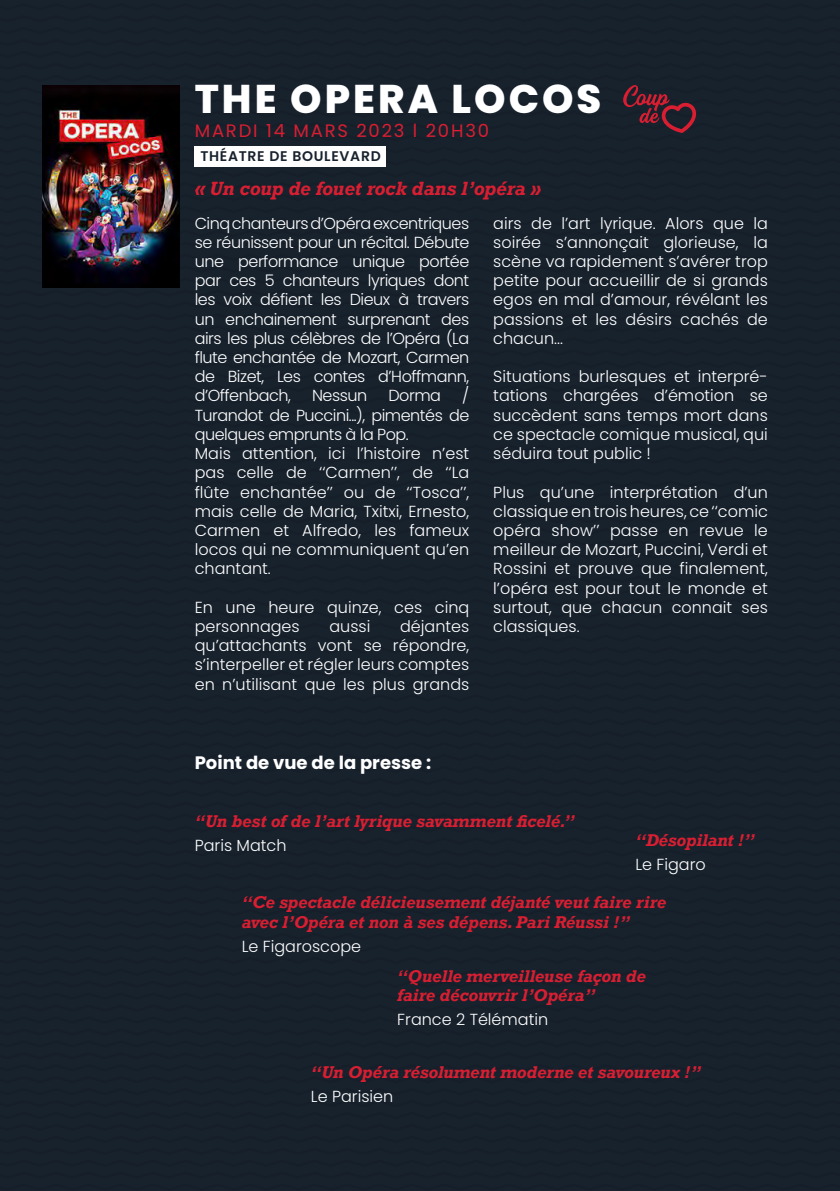
<style>
.page{position:relative;width:840px;height:1191px;background:#fff}
.page>*{position:absolute;margin:0;border:0;box-sizing:border-box;transform-origin:0 0}
.t1{font:800 40px "Poppins";letter-spacing:.075em;color:#fff}
.t2{font:italic 700 18px "Rockwell";letter-spacing:-.01em;color:#d91e32}
.t3{font:18px "Poppins";letter-spacing:.1em;color:#d91e32}
.t4{font:700 18px "Poppins";color:#fff}
.t5{font:300 16px/19.2px "Poppins";color:#fff;text-align:justify}
.t6{font:italic 700 16px/19.2px "Rockwell";letter-spacing:-.01em;color:#d91e32}
.t7{font:600 14px "Poppins";letter-spacing:.05em;color:#18222d}
</style>
<div class="page">
<div style="left:0;top:585px;width:839px;height:606px;background:#18222d"></div>
<div style="left:0;top:0;width:839px;height:584px;background:#18222d"></div>
<div style="left:195px;top:146px;width:191px;height:20px;background:#fff"></div>
<img style="left:43px;top:85px;width:136px;height:203px">
<svg style="left:622px;top:84px;width:74px;height:49px;background:#41202d"></svg>
<h1 class="t1" style="left:195px;top:76px;width:408px">THE OPERA LOCOS</h1>
<p class="t3" style="left:195px;top:120px;width:296px">MARDI 14 MARS 2023 l 20H30</p>
<p class="t7" style="left:200px;top:148px;width:182px">THÉATRE DE BOULEVARD</p>
<p class="t2" style="left:195px;top:176px;width:348px">« Un coup de fouet rock dans l’opéra »</p>
<p class="t5" style="left:195px;top:213px;width:276px">Cinq chanteurs d’Opéra excentriques se réunissent pour un récital. Débute une performance unique portée par ces 5 chanteurs lyriques dont les voix défient les Dieux à travers un enchainement surprenant des airs les plus célèbres de l’Opéra (La flute enchantée de Mozart, Carmen de Bizet, Les contes d’Hoffmann, d’Offenbach,</p>
<p class="t5" style="left:493px;top:213px;width:276px">airs de l’art lyrique. Alors que la soirée s’annonçait glorieuse, la scène va rapidement s’avérer trop petite pour accueillir de si grands egos en mal d’amour, révélant les passions et les désirs cachés de chacun...</p>
<p class="t5" style="left:493px;top:367px;width:276px">Situations burlesques et interpré&shy;tations chargées d’émotion se succèdent sans temps mort dans ce spectacle comique musical, qui séduira tout public !</p>
<p class="t5" style="left:493px;top:482px;width:276px">Plus qu’une interprétation d’un classique en trois heures, ce ‘‘comic opéra show’’ passe en revue le meilleur de Mozart, Puccini, Verdi et Rossini et prouve que finalement, l’opéra est pour tout le monde et surtout, que chacun connait ses classiques.</p>
<p class="t5" style="left:195px;top:386px;width:276px;text-align:left;text-indent:267px">/<br>Turandot de Puccini...), pimentés de quelques emprunts à la Pop.<br>Mais attention, ici l’histoire n’est pas celle de ‘‘Carmen’’, de ‘‘La flûte enchantée’’ ou de ‘‘Tosca’’, mais celle de Maria, Txitxi, Ernesto,<br>Carmen et Alfredo, les fameux locos qui ne communiquent qu’en chantant.</p>
<p class="t5" style="left:195px;top:597px;width:276px">En une heure quinze, ces cinq personnages</p>
<p class="t5" style="left:312px;top:386px;width:57px">Nessun</p>
<p class="t5" style="left:388px;top:386px;width:54px">Dorma</p>
<p class="t5" style="left:195px;top:617px;width:276px;text-indent:205px">déjantes qu’attachants vont se répondre, s’interpeller et régler leurs comptes en n’utilisant que les plus grands</p>
<p class="t5" style="left:329px;top:617px;width:42px">aussi</p>
<p class="t4" style="left:195px;top:752px;width:238px">Point de vue de la presse :</p>
<p class="t6" style="left:195px;top:811px;width:381px">‘‘Un best of de l’art lyrique savamment ficelé.’’</p>
<p class="t5" style="left:195px;top:835px;width:93px">Paris Match</p>
<p class="t6" style="left:635px;top:830px;width:121px">‘‘Désopilant !’’</p>
<p class="t5" style="left:635px;top:854px;width:72px">Le Figaro</p>
<p class="t6" style="left:242px;top:892px;width:426px">‘‘Ce spectacle délicieusement déjanté veut faire rire avec l’Opéra et non à ses dépens. Pari Réussi !’’</p>
<p class="t5" style="left:242px;top:936px;width:121px">Le Figaroscope</p>
<p class="t6" style="left:397px;top:966px;width:250px">‘‘Quelle merveilleuse façon de faire découvrir l’Opéra’’</p>
<p class="t5" style="left:397px;top:1009px;width:152px">France 2 Télématin</p>
<p class="t6" style="left:311px;top:1062px;width:391px">‘‘Un Opéra résolument moderne et savoureux !’’</p>
<p class="t5" style="left:311px;top:1086px;width:84px">Le Parisien</p>
</div>
